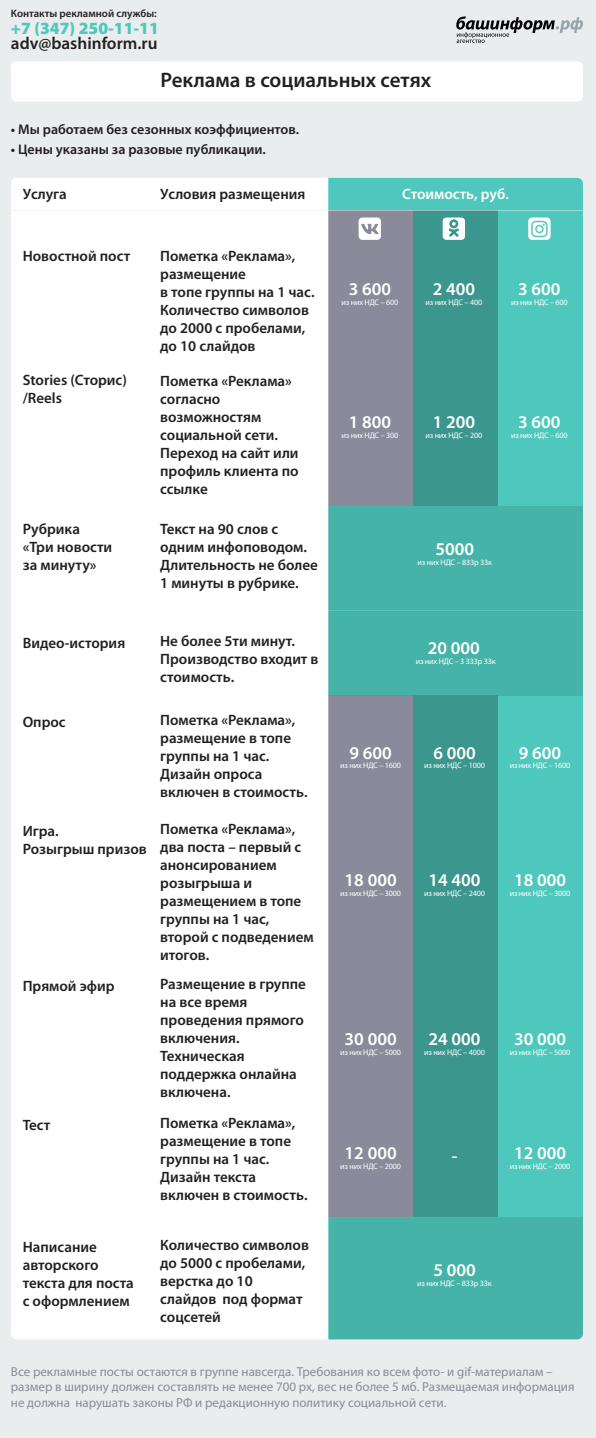
<style>
.page{position:relative;width:596px;height:1438px;background:#fff}
.page>*{position:absolute;margin:0;border:0;box-sizing:border-box;transform-origin:0 0}
.t1{font:600 21px "Myriad Pro";color:#231f20}
.t2{font:600 18px "Myriad Pro";color:#fff}
.t3{font:600 17.2px "Myriad Pro";color:#231f20}
.t4{font:900 17.2px "Myriad Pro";color:#4ec8bd}
.t5{font:600 15px/18px "Myriad Pro";color:#231f20}
.t6{font:600 15px "Myriad Pro";letter-spacing:-.005em;color:#fff}
.t7{font:600 14px "Myriad Pro";color:#231f20}
.t8{font:13px/15.6px "Myriad Pro";color:#8a8a9b}
.t9{font:600 10.8px "Myriad Pro";color:#231f20}
.t10{font:8.1px "Myriad Pro";letter-spacing:-.02em;color:#fff}
</style>
<div class="page">
<div style="left:0;top:0;width:595px;height:1438px;background:#eaedee"></div>
<svg style="left:456px;top:16px;width:126px;height:27px"></svg>
<div style="left:324px;top:178px;width:258px;height:1161px;background:#4ec8bd;border-radius:5px"></div>
<div style="left:328px;top:210px;width:85px;height:296px;background:#8a8a9b"></div>
<div style="left:413px;top:210px;width:85px;height:296px;background:#3b968e"></div>
<div style="left:328px;top:695px;width:85px;height:522px;background:#8a8a9b"></div>
<div style="left:413px;top:695px;width:85px;height:522px;background:#3b968e"></div>
<div style="left:328px;top:506px;width:254px;height:103px;background:#46b3a9"></div>
<div style="left:328px;top:611px;width:254px;height:84px;background:#46b3a9"></div>
<div style="left:328px;top:1217px;width:254px;height:122px;background:#46b3a9"></div>
<div style="left:11px;top:178px;width:317px;height:1161px;background:#fff"></div>
<div style="left:11px;top:61px;width:571px;height:41px;background:#fff;border-radius:6px"></div>
<hr style="left:11px;top:210px;width:571px;height:1px;background:#eaedee">
<div style="left:358px;top:217px;width:23px;height:23px;background:#fff;border-radius:4px"></div>
<div style="left:442px;top:217px;width:22px;height:23px;background:#fff;border-radius:4px"></div>
<svg style="left:528px;top:217px;width:22px;height:23px"></svg>
<svg style="left:361px;top:224px;width:17px;height:10px"></svg>
<svg style="left:448px;top:219px;width:11px;height:18px"></svg>
<svg style="left:531px;top:221px;width:16px;height:16px"></svg>
<p class="t9" style="left:11px;top:7px;width:147px">Контакты рекламной службы:</p>
<p class="t4" style="left:11px;top:18px;width:149px">+7 (347) 250-11-11</p>
<p class="t3" style="left:11px;top:32px;width:148px">adv@bashinform.ru</p>
<h1 class="t1" style="left:160px;top:67px;width:272px">Реклама в социальных сетях</h1>
<p class="t7" style="left:11px;top:120px;width:289px">• Мы работаем без сезонных коэффициентов.</p>
<p class="t7" style="left:11px;top:140px;width:256px">• Цены указаны за разовые публикации.</p>
<p class="t5" style="left:23px;top:185px;width:46px">Услуга</p>
<p class="t5" style="left:160px;top:185px;width:147px">Условия размещения</p>
<p class="t6" style="left:402px;top:185px;width:108px">Стоимость, руб.</p>
<p class="t5" style="left:23px;top:247px;width:109px">Новостной пост</p>
<p class="t5" style="left:23px;top:370px;width:106px">Stories (Сторис) /Reels</p>
<p class="t5" style="left:23px;top:519px;width:91px">Рубрика «Три новости за минуту»</p>
<p class="t5" style="left:160px;top:246px;width:156px">Пометка «Реклама», размещение<br>в топе группы на 1 час.<br>Количество символов до 2000 с пробелами, до 10 слайдов</p>
<p class="t5" style="left:160px;top:371px;width:140px">Пометка «Реклама» согласно возможностям социальной сети.<br>Переход на сайт или профиль клиента по ссылке</p>
<p class="t5" style="left:160px;top:519px;width:159px">Текст на 90 слов с одним инфоповодом.<br>Длительность не более<br>1 минуты в рубрике.</p>
<p class="t2" style="left:348px;top:278px;width:44px">3 600</p>
<p class="t10" style="left:341px;top:297px;width:58px">из них НДС – 600</p>
<p class="t2" style="left:432px;top:278px;width:44px">2 400</p>
<p class="t10" style="left:425px;top:297px;width:58px">из них НДС – 400</p>
<p class="t2" style="left:518px;top:278px;width:44px">3 600</p>
<p class="t10" style="left:510px;top:297px;width:58px">из них НДС – 600</p>
<p class="t2" style="left:348px;top:410px;width:44px">1 800</p>
<p class="t10" style="left:341px;top:430px;width:58px">из них НДС – 300</p>
<p class="t2" style="left:432px;top:410px;width:44px">1 200</p>
<p class="t10" style="left:425px;top:430px;width:58px">из них НДС – 200</p>
<p class="t2" style="left:518px;top:410px;width:44px">3 600</p>
<p class="t10" style="left:510px;top:430px;width:58px">из них НДС – 600</p>
<p class="t2" style="left:435px;top:538px;width:40px">5000</p>
<p class="t10" style="left:417px;top:557px;width:76px">из них НДС – 833р 33к</p>
<p class="t5" style="left:23px;top:634px;width:104px">Видео-история</p>
<p class="t5" style="left:160px;top:632px;width:160px">Не более 5ти минут.<br>Производство входит в стоимость.</p>
<p class="t2" style="left:427px;top:637px;width:53px">20 000</p>
<p class="t10" style="left:415px;top:656px;width:81px">из них НДС – 3 333р 33к</p>
<p class="t5" style="left:23px;top:712px;width:44px">Опрос</p>
<p class="t5" style="left:160px;top:711px;width:149px">Пометка «Реклама», размещение в топе группы на 1 час.<br>Дизайн опроса включен в стоимость.</p>
<p class="t2" style="left:349px;top:741px;width:44px">9 600</p>
<p class="t10" style="left:340px;top:761px;width:62px">из них НДС – 1600</p>
<p class="t2" style="left:433px;top:741px;width:44px">6 000</p>
<p class="t10" style="left:424px;top:761px;width:62px">из них НДС – 1000</p>
<p class="t2" style="left:518px;top:741px;width:44px">9 600</p>
<p class="t10" style="left:509px;top:761px;width:62px">из них НДС – 1600</p>
<p class="t5" style="left:23px;top:821px;width:125px">Игра.<br>Розыгрыш призов</p>
<p class="t5" style="left:160px;top:819px;width:155px">Пометка «Реклама», два поста – первый с анонсированием розыгрыша и размещением в топе группы на 1 час, второй с подведением итогов.</p>
<p class="t2" style="left:344px;top:868px;width:53px">18 000</p>
<p class="t10" style="left:340px;top:888px;width:62px">из них НДС – 3000</p>
<p class="t2" style="left:428px;top:868px;width:53px">14 400</p>
<p class="t10" style="left:424px;top:888px;width:62px">из них НДС – 2400</p>
<p class="t2" style="left:513px;top:868px;width:53px">18 000</p>
<p class="t10" style="left:509px;top:888px;width:62px">из них НДС – 3000</p>
<p class="t5" style="left:23px;top:977px;width:93px">Прямой эфир</p>
<p class="t5" style="left:160px;top:975px;width:147px">Размещение в группе на все время проведения прямого включения.<br>Техническая поддержка онлайна включена.</p>
<p class="t2" style="left:344px;top:1027px;width:53px">30 000</p>
<p class="t10" style="left:340px;top:1047px;width:62px">из них НДС – 5000</p>
<p class="t2" style="left:428px;top:1027px;width:53px">24 000</p>
<p class="t10" style="left:424px;top:1047px;width:62px">из них НДС – 4000</p>
<p class="t2" style="left:513px;top:1027px;width:53px">30 000</p>
<p class="t10" style="left:509px;top:1047px;width:62px">из них НДС – 5000</p>
<p class="t5" style="left:23px;top:1115px;width:29px">Тест</p>
<p class="t5" style="left:160px;top:1113px;width:149px">Пометка «Реклама», размещение в топе группы на 1 час.<br>Дизайн текста включен в стоимость.</p>
<p class="t2" style="left:344px;top:1142px;width:53px">12 000</p>
<p class="t10" style="left:340px;top:1161px;width:62px">из них НДС – 2000</p>
<p class="t2" style="left:451px;top:1145px;width:7px">-</p>
<p class="t2" style="left:513px;top:1142px;width:53px">12 000</p>
<p class="t10" style="left:509px;top:1161px;width:62px">из них НДС – 2000</p>
<p class="t5" style="left:23px;top:1237px;width:113px">Написание авторского текста для поста с оформлением</p>
<p class="t5" style="left:160px;top:1235px;width:150px">Количество символов до 5000 с пробелами, верстка до 10 слайдов под формат соцсетей</p>
<p class="t2" style="left:433px;top:1258px;width:44px">5 000</p>
<p class="t10" style="left:417px;top:1278px;width:76px">из них НДС – 833р 33к</p>
<p class="t8" style="left:11px;top:1363px;width:565px">Все рекламные посты остаются в группе навсегда. Требования ко всем фото- и gif-материалам – размер в ширину должен составлять не менее 700 px, вес не более 5 мб. Размещаемая информация не должна нарушать законы РФ и редакционную политику социальной сети.</p>
</div>
